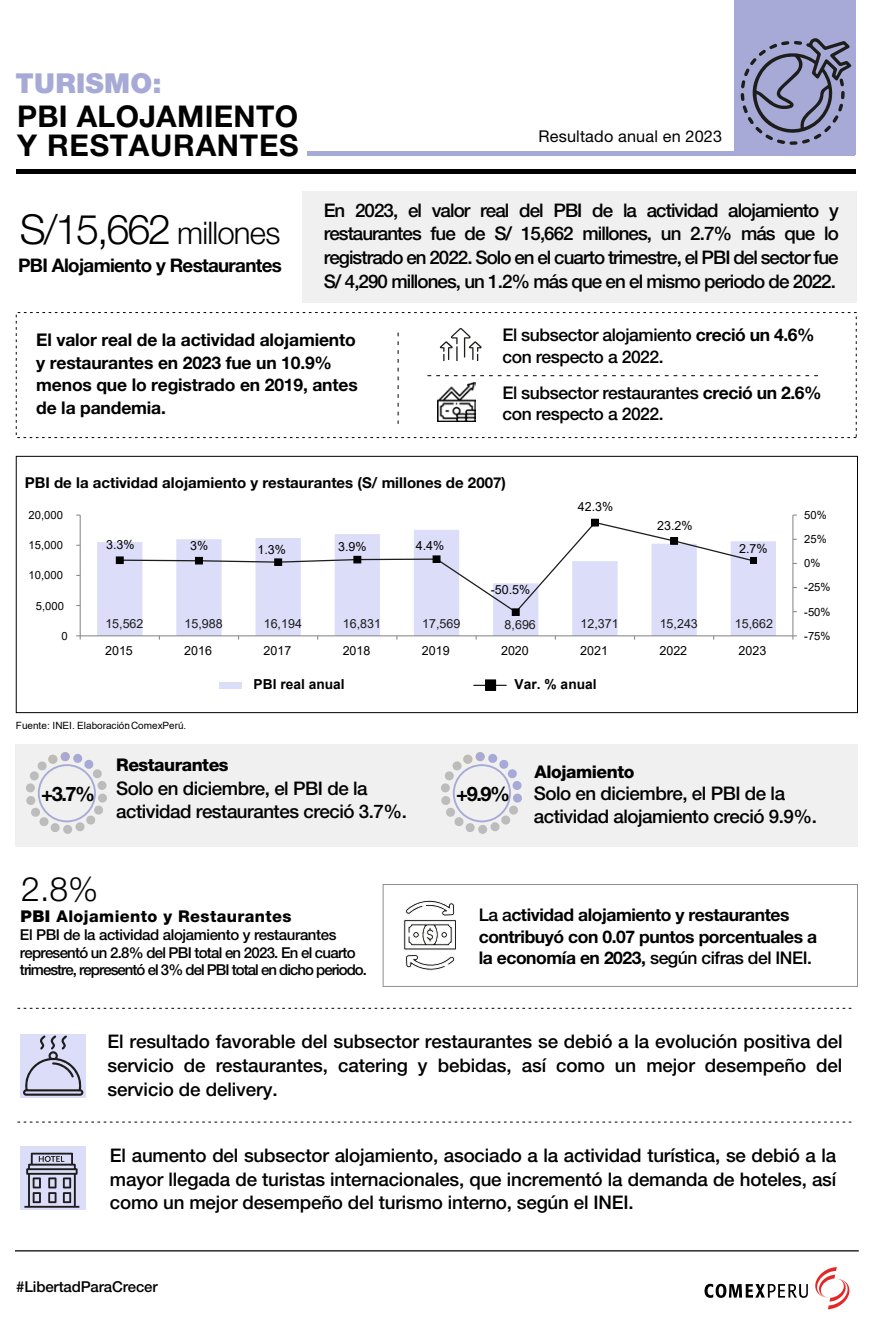
<style>
.page{position:relative;width:875px;height:1319px;background:#fff}
.page>*{position:absolute;margin:0;border:0;box-sizing:border-box;transform-origin:0 0}
.t1{font:300 41.25px "Helvetica Neue LT Std";color:#010101}
.t2{font:300 33.75px "Helvetica Neue LT Std";color:#010101}
.t3{font:700 30px/28.9px "Helvetica Neue LT Std";letter-spacing:.01em;color:#010101}
.t4{font:900 27.5px "Helvetica Neue LT Std";letter-spacing:.01em;color:#a7aad6}
.t5{font:700 20px "Helvetica Neue LT Std";color:#010101}
.t6{font:500 18.75px/23.8px "Helvetica Neue LT Std";letter-spacing:-.025em;color:#010101;text-align:justify}
.t7{font:700 18.75px "Helvetica Neue LT Std";letter-spacing:-.035em;color:#010101}
.t8{font:700 17.5px/22.5px "Helvetica Neue LT Std";letter-spacing:-.01em;color:#010101}
.t9{font:500 17.5px/21.2px "Helvetica Neue LT Std";letter-spacing:-.025em;color:#010101}
.t10{font:800 17.5px "Helvetica Neue LT Std";letter-spacing:-.025em;color:#010101}
.t11{font:800 16.25px "Helvetica Neue LT Std";letter-spacing:.025em;color:#010101}
.t12{font:16.25px "Helvetica Neue LT Std";letter-spacing:.01em;color:#010101}
.t13{font:500 15px/17.5px "Helvetica Neue LT Std";letter-spacing:-.05em;color:#010101}
.t14{font:700 15px "Helvetica Neue LT Std";color:#010101}
.t15{font:500 15px "Helvetica Neue LT Std";letter-spacing:-.01em;color:#010101}
.t16{font:700 13.75px "Arial";color:#010101}
.t17{font:12.5px "Arial";color:#010101}
.t18{font:12.5px "Arial";color:#1d1d1b}
.t19{font:11.25px "Arial";color:#010101}
.t20{font:10px "Arial";letter-spacing:-.005em;color:#010101}
.s1{font-size:31.25px}
.s2{font-weight:700}
.s3{font-weight:700;font-size:20px}
.s4{font-weight:900}
.s5{font-weight:500}
</style>
<div class="page">
<div style="left:20px;top:1146px;width:66px;height:64px;background:#dbddf9"></div>
<div style="left:302px;top:191px;width:556px;height:111px;background:#f0f0f0"></div>
<div style="left:15px;top:744px;width:843px;height:102px;background:#f0f0f0"></div>
<hr style="left:16px;top:169px;width:839px;height:4px;background:#010101">
<hr style="left:308px;top:152px;width:547px;height:4px;background:#a7aad6">
<svg style="left:815px;top:1267px;width:35px;height:42px"></svg>
<svg style="left:705px;top:1284px;width:103px;height:14px"></svg>
<div style="left:734px;top:0;width:122px;height:155px;background:#a7aad6"></div>
<svg style="left:741px;top:38px;width:110px;height:107px"></svg>
<hr style="left:15px;top:1250px;width:844px;height:1px;background:#010101">
<div style="left:16px;top:456px;width:842px;height:257px;border:1px solid #010101"></div>
<div style="left:219px;top:682px;width:23px;height:6px;background:#dbddf9"></div>
<hr style="left:474px;top:685px;width:32px;height:1px;background:#010101">
<div style="left:485px;top:680px;width:11px;height:11px;background:#010101"></div>
<div style="left:383px;top:884px;width:475px;height:103px;border:1px solid #8e8e8d"></div>
<svg style="left:403px;top:884px;width:54px;height:103px"></svg>
<svg style="left:428px;top:375px;width:390px;height:1px"></svg>
<img style="left:438px;top:382px;width:38px;height:39px">
<svg style="left:398px;top:332px;width:1px;height:92px"></svg>
<svg style="left:440px;top:328px;width:42px;height:33px"></svg>
<svg style="left:24px;top:1152px;width:55px;height:56px"></svg>
<div style="left:20px;top:1033px;width:66px;height:64px;background:#dbddf9"></div>
<svg style="left:23px;top:1035px;width:61px;height:61px"></svg>
<svg style="left:18px;top:1121px;width:834px;height:1px"></svg>
<svg style="left:18px;top:1008px;width:837px;height:1px"></svg>
<div style="left:63px;top:825px;width:9px;height:9px;background:#bcbcbc;border-radius:50%"></div>
<svg style="left:73px;top:754px;width:34px;height:78px"></svg>
<div style="left:61px;top:752px;width:9px;height:9px;background:#a7aad6;border-radius:50%"></div>
<svg style="left:26px;top:754px;width:34px;height:78px"></svg>
<div style="left:38px;top:764px;width:58px;height:58px;border:2px solid #a7aad6;border-radius:50%"></div>
<div style="left:478px;top:825px;width:9px;height:9px;background:#bcbcbc;border-radius:50%"></div>
<svg style="left:488px;top:754px;width:34px;height:78px"></svg>
<div style="left:476px;top:752px;width:9px;height:9px;background:#a7aad6;border-radius:50%"></div>
<svg style="left:441px;top:754px;width:34px;height:78px"></svg>
<div style="left:453px;top:764px;width:58px;height:58px;border:2px solid #a7aad6;border-radius:50%"></div>
<svg style="left:97px;top:541px;width:679px;height:94px;fill:#dbddf9"></svg>
<hr style="left:792px;top:515px;width:1px;height:121px;background:#818181">
<hr style="left:80px;top:515px;width:1px;height:121px;background:#818181">
<hr style="left:80px;top:635px;width:713px;height:1px;background:#818181">
<svg style="left:792px;top:635px;width:5px;height:4px"></svg>
<svg style="left:76px;top:635px;width:5px;height:4px"></svg>
<svg style="left:119px;top:522px;width:636px;height:92px"></svg>
<div style="left:116px;top:556px;width:8px;height:8px;background:#010101;border:1px solid #010101"></div>
<div style="left:195px;top:557px;width:8px;height:7px;background:#010101"></div>
<div style="left:274px;top:558px;width:8px;height:8px;background:#010101;border:1px solid #010101"></div>
<div style="left:353px;top:556px;width:8px;height:7px;background:#010101;border:1px solid #010101"></div>
<div style="left:433px;top:555px;width:8px;height:8px;background:#010101;border:1px solid #010101"></div>
<div style="left:512px;top:608px;width:8px;height:8px;background:#010101;border:1px solid #010101"></div>
<div style="left:591px;top:519px;width:8px;height:7px;background:#010101"></div>
<div style="left:670px;top:537px;width:8px;height:7px;background:#010101"></div>
<div style="left:750px;top:557px;width:7px;height:7px;background:#010101"></div>
<h3 class="t4" style="left:16px;top:67px;width:148px">TURISMO:</h3>
<h3 class="t3" style="left:17px;top:101px;width:283px">PBI ALOJAMIENTO<br>Y RESTAURANTES</h3>
<h1 class="t1" style="left:20px;top:204px;width:262px">S/15,662 <span class="s1">millones</span></h1>
<p class="t7" style="left:18px;top:254px;width:265px">PBI Alojamiento y Restaurantes</p>
<p class="t12" style="left:539px;top:126px;width:185px">Resultado anual en 2023</p>
<p class="t6" style="left:324px;top:198px;width:517px">En 2023, el valor real del PBI de la actividad alojamiento y restaurantes fue de S/ 15,662 millones, un 2.7% más que lo registrado en 2022. Solo en el cuarto trimestre, el PBI del sector fue S/ 4,290 millones, un 1.2% más que en el mismo periodo de 2022.</p>
<p class="t8" style="left:36px;top:328px;width:323px">El valor real de la actividad alojamiento y restaurantes en 2023 fue un 10.9% menos que lo registrado en 2019, antes de la pandemia.</p>
<p class="t9" style="left:503px;top:324px;width:314px">El subsector alojamiento <span class="s2">creció un 4.6% </span>con respecto a 2022.</p>
<p class="t9" style="left:503px;top:382px;width:321px">El subsector restaurantes <span class="s2">creció un 2.6% </span>con respecto a 2022.</p>
<p class="t14" style="left:25px;top:474px;width:483px">PBI de la actividad alojamiento y restaurantes (S/ millones de 2007)</p>
<p class="t19" style="left:28px;top:507px;width:36px">20,000</p>
<p class="t19" style="left:28px;top:537px;width:36px">15,000</p>
<p class="t19" style="left:28px;top:568px;width:36px">10,000</p>
<p class="t19" style="left:36px;top:598px;width:30px">5,000</p>
<p class="t17" style="left:106px;top:536px;width:30px">3.3%</p>
<p class="t17" style="left:190px;top:536px;width:20px">3%</p>
<p class="t17" style="left:257px;top:541px;width:30px">1.3%</p>
<p class="t17" style="left:338px;top:538px;width:30px">3.9%</p>
<p class="t17" style="left:416px;top:536px;width:30px">4.4%</p>
<p class="t17" style="left:491px;top:581px;width:41px">-50.5%</p>
<p class="t17" style="left:578px;top:498px;width:37px">42.3%</p>
<p class="t17" style="left:657px;top:517px;width:37px">23.2%</p>
<p class="t17" style="left:739px;top:540px;width:30px">2.7%</p>
<p class="t19" style="left:62px;top:628px;width:8px">0</p>
<p class="t18" style="left:105px;top:615px;width:40px">15,562</p>
<p class="t18" style="left:185px;top:615px;width:40px">15,988</p>
<p class="t18" style="left:264px;top:615px;width:40px">16,194</p>
<p class="t18" style="left:343px;top:615px;width:40px">16,831</p>
<p class="t18" style="left:422px;top:615px;width:40px">17,569</p>
<p class="t18" style="left:505px;top:616px;width:33px">8,696</p>
<p class="t18" style="left:580px;top:615px;width:40px">12,371</p>
<p class="t18" style="left:660px;top:615px;width:40px">15,243</p>
<p class="t18" style="left:735px;top:615px;width:40px">15,662</p>
<p class="t17" style="left:105px;top:641px;width:29px">2015</p>
<p class="t17" style="left:184px;top:641px;width:29px">2016</p>
<p class="t17" style="left:264px;top:641px;width:29px">2017</p>
<p class="t17" style="left:343px;top:641px;width:29px">2018</p>
<p class="t17" style="left:422px;top:641px;width:29px">2019</p>
<p class="t17" style="left:501px;top:641px;width:29px">2020</p>
<p class="t17" style="left:580px;top:641px;width:29px">2021</p>
<p class="t17" style="left:659px;top:641px;width:29px">2022</p>
<p class="t17" style="left:739px;top:641px;width:29px">2023</p>
<p class="t16" style="left:254px;top:675px;width:93px">PBI real anual</p>
<p class="t16" style="left:515px;top:675px;width:84px">Var. % anual</p>
<p class="t20" style="left:16px;top:718px;width:172px">Fuente: INEI. Elaboración: ComexPerú.</p>
<p class="t19" style="left:804px;top:507px;width:24px">50%</p>
<p class="t19" style="left:804px;top:531px;width:24px">25%</p>
<p class="t19" style="left:804px;top:555px;width:18px">0%</p>
<p class="t19" style="left:804px;top:580px;width:28px">-25%</p>
<p class="t19" style="left:804px;top:604px;width:28px">-50%</p>
<p class="t19" style="left:804px;top:628px;width:28px">-75%</p>
<p class="t10" style="left:116px;top:755px;width:114px">Restaurantes</p>
<p class="t6" style="left:41px;top:776px;width:328px"><span class="s3">+3.7%</span> Solo en diciembre, el PBI de la</p>
<p class="t5" style="left:456px;top:781px;width:55px">+9.9%</p>
<p class="t6" style="left:116px;top:799px;width:292px">actividad restaurantes creció 3.7%.</p>
<p class="t10" style="left:535px;top:761px;width:101px">Alojamiento</p>
<p class="t6" style="left:534px;top:781px;width:285px">Solo en diciembre, el PBI de la actividad alojamiento creció 9.9%.</p>
<h2 class="t2" style="left:21px;top:869px;width:78px">2.8%</h2>
<p class="t11" style="left:21px;top:906px;width:272px"><span class="s4">PBI</span> Alojamiento y Restaurantes</p>
<p class="t13" style="left:20px;top:926px;width:348px">El PBI de la actividad alojamiento y restaurantes representó un 2.8% del PBI total en 2023. En el cuarto trimestre, representó el 3% del PBI total en dicho periodo.</p>
<p class="t8" style="left:479px;top:904px;width:340px;line-height:21.2px"><span class="s5">La a</span>ctividad alojamiento y restaurantes contribuyó con 0.07 puntos porcentuales a la economía en 2023, <span class="s5">según cifras del INEI.</span></p>
<p class="t6" style="left:107px;top:1029px;width:737px">El resultado favorable del subsector restaurantes se debió a la evolución positiva del servicio de restaurantes, catering y bebidas, así como un mejor desempeño del servicio de delivery.</p>
<p class="t6" style="left:110px;top:1143px;width:728px">El aumento del subsector alojamiento, asociado a la actividad turística, se debió a la mayor llegada de turistas internacionales, que incrementó la demanda de hoteles, así como un mejor desempeño del turismo interno, según el INEI.</p>
<p class="t15" style="left:16px;top:1278px;width:143px">#LibertadParaCrecer</p>
</div>
